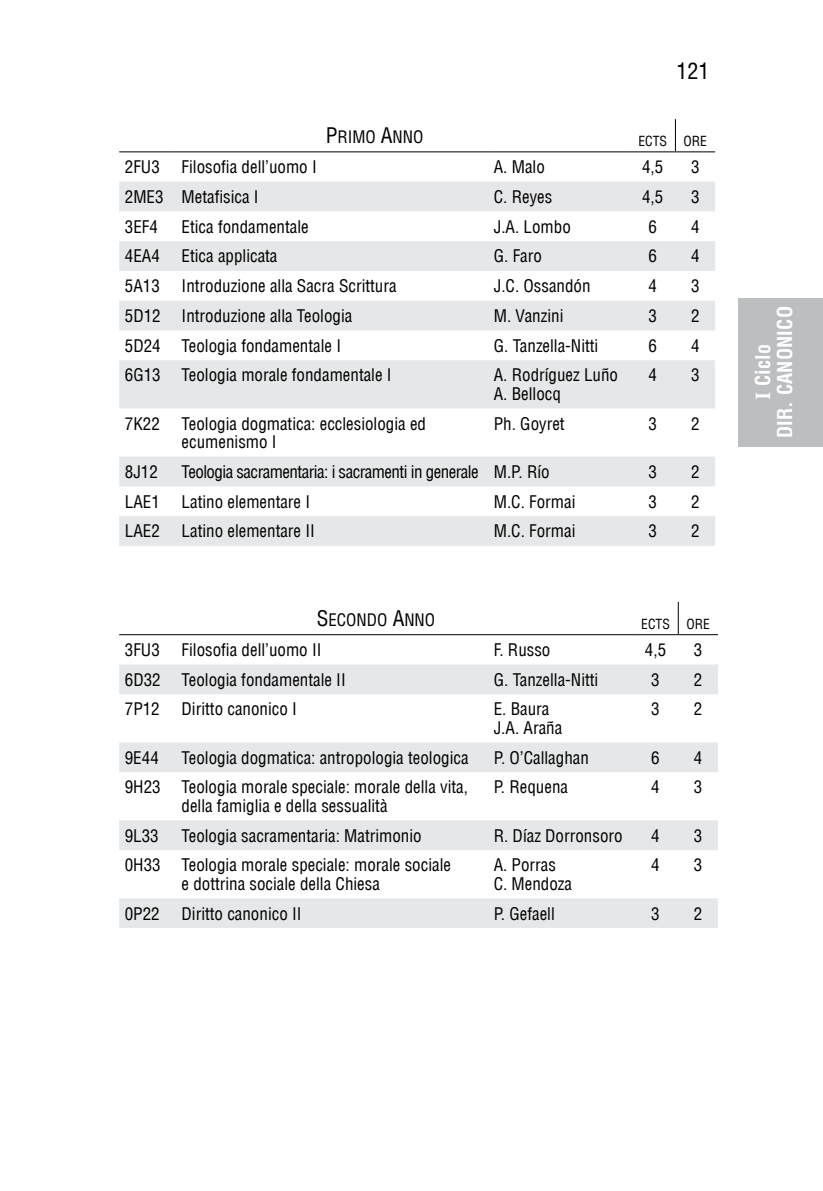
<style>
.page{position:relative;width:823px;height:1191px;background:#fff}
.page>*{position:absolute;margin:0;border:0;box-sizing:border-box;transform-origin:0 0}
.t1{font:condensed 22px "Helvetica LT";color:#000}
.t2{font:700 condensed 20px/22px "Helvetica LT";letter-spacing:.01em;color:#fff;text-align:center}
.t3{font:condensed 17px/18.4px "Helvetica LT";color:#000}
.t4{font:condensed 17px "Helvetica LT";letter-spacing:-.03em;color:#000}
.t5{font:16.8px "Helvetica LT Condensed SC800";color:#000}
.t6{font:13.6px "Helvetica LT Condensed SC800";color:#000}
.s1{font-size:21px}
.s2{font-family:"Minion Pro";font-stretch:normal;font-size:22px}
</style>
<div class="page">
<div style="left:737px;top:298px;width:85px;height:148px;background:#bcbec0"></div>
<svg style="left:119px;top:182px;width:595px;height:364px;fill:#e6e7e8"></svg>
<hr style="left:674px;top:119px;width:1px;height:32px;background:#000">
<hr style="left:119px;top:151px;width:57px;height:1px;background:#000">
<hr style="left:176px;top:151px;width:312px;height:1px;background:#000">
<hr style="left:488px;top:151px;width:141px;height:1px;background:#000">
<hr style="left:629px;top:151px;width:46px;height:1px;background:#000">
<hr style="left:675px;top:151px;width:39px;height:1px;background:#000">
<svg style="left:119px;top:664px;width:598px;height:264px"></svg>
<hr style="left:677px;top:602px;width:1px;height:32px;background:#000">
<hr style="left:119px;top:634px;width:57px;height:1px;background:#000">
<hr style="left:176px;top:634px;width:312px;height:1px;background:#000">
<hr style="left:488px;top:634px;width:144px;height:1px;background:#000">
<hr style="left:632px;top:634px;width:46px;height:1px;background:#000">
<hr style="left:678px;top:634px;width:39px;height:1px;background:#000">
<p class="t1" style="left:676px;top:57px;width:34px">121</p>
<p class="t5" style="left:325px;top:127px;width:99px"><span class="s1">P</span>RIMO <span class="s1">A</span>NNO</p>
<p class="t6" style="left:638px;top:133px;width:70px">ECTS ORE</p>
<p class="t3" style="left:125px;top:158px;width:36px">2FU3</p>
<p class="t3" style="left:181px;top:158px;width:137px">Filosofia dell’uomo I</p>
<p class="t3" style="left:493px;top:158px;width:52px">A. Malo</p>
<p class="t3" style="left:641px;top:158px;width:23px">4,5</p>
<p class="t3" style="left:690px;top:158px;width:10px">3</p>
<p class="t3" style="left:125px;top:187px;width:135px">2ME3 Metafisica I</p>
<p class="t3" style="left:493px;top:187px;width:60px">C. Reyes</p>
<p class="t3" style="left:641px;top:187px;width:23px">4,5</p>
<p class="t3" style="left:690px;top:187px;width:10px">3</p>
<p class="t3" style="left:125px;top:217px;width:35px">3EF4</p>
<p class="t3" style="left:181px;top:217px;width:128px">Etica fondamentale</p>
<p class="t3" style="left:493px;top:217px;width:78px">J.A. Lombo</p>
<p class="t3" style="left:648px;top:217px;width:10px">6</p>
<p class="t3" style="left:690px;top:217px;width:10px">4</p>
<p class="t3" style="left:125px;top:247px;width:36px">4EA4</p>
<p class="t3" style="left:181px;top:247px;width:97px">Etica applicata</p>
<p class="t3" style="left:493px;top:247px;width:50px">G. Faro</p>
<p class="t3" style="left:648px;top:247px;width:10px">6</p>
<p class="t3" style="left:690px;top:247px;width:10px">4</p>
<p class="t3" style="left:125px;top:277px;width:36px">5A13</p>
<p class="t3" style="left:181px;top:277px;width:216px">Introduzione alla Sacra Scrittura</p>
<p class="t3" style="left:493px;top:277px;width:98px">J.C. Ossandón</p>
<p class="t3" style="left:648px;top:277px;width:10px">4</p>
<p class="t3" style="left:690px;top:277px;width:10px">3</p>
<p class="t3" style="left:125px;top:306px;width:229px">5D12 Introduzione alla Teologia</p>
<p class="t3" style="left:493px;top:306px;width:71px">M. Vanzini</p>
<p class="t3" style="left:648px;top:306px;width:10px">3</p>
<p class="t3" style="left:690px;top:306px;width:10px">2</p>
<p class="t3" style="left:125px;top:336px;width:217px">5D24 Teologia fondamentale I</p>
<p class="t3" style="left:493px;top:336px;width:106px">G. Tanzella-Nitti</p>
<p class="t3" style="left:648px;top:336px;width:10px">6</p>
<p class="t3" style="left:690px;top:336px;width:10px">4</p>
<p class="t3" style="left:125px;top:366px;width:268px">6G13 Teologia morale fondamentale I</p>
<p class="t3" style="left:493px;top:366px;width:126px">A. Rodríguez Luño<br>A. Bellocq</p>
<p class="t3" style="left:648px;top:366px;width:10px">4</p>
<p class="t3" style="left:690px;top:366px;width:10px">3</p>
<p class="t3" style="left:125px;top:414px;width:36px">7K22</p>
<p class="t3" style="left:181px;top:414px;width:246px">Teologia dogmatica: ecclesiologia ed ecumenismo I</p>
<p class="t3" style="left:493px;top:414px;width:72px">Ph. Goyret</p>
<p class="t3" style="left:648px;top:414px;width:10px">3</p>
<p class="t3" style="left:690px;top:414px;width:10px">2</p>
<p class="t3" style="left:125px;top:462px;width:35px">8J12</p>
<p class="t4" style="left:181px;top:461px;width:369px">Teologia sacramentaria: i sacramenti in generale M.P. Río</p>
<p class="t3" style="left:648px;top:462px;width:10px">3</p>
<p class="t3" style="left:690px;top:462px;width:10px">2</p>
<p class="t3" style="left:125px;top:492px;width:36px">LAE1</p>
<p class="t3" style="left:181px;top:492px;width:130px">Latino elementare I</p>
<p class="t3" style="left:493px;top:492px;width:83px">M.C. Formai</p>
<p class="t3" style="left:648px;top:492px;width:10px">3</p>
<p class="t3" style="left:690px;top:492px;width:10px">2</p>
<p class="t3" style="left:125px;top:522px;width:36px">LAE2</p>
<p class="t3" style="left:181px;top:522px;width:135px">Latino elementare II</p>
<p class="t3" style="left:493px;top:522px;width:83px">M.C. Formai</p>
<p class="t3" style="left:648px;top:522px;width:10px">3</p>
<p class="t3" style="left:690px;top:522px;width:10px">2</p>
<p class="t5" style="left:317px;top:609px;width:120px"><span class="s1">S</span>ECONDO <span class="s1">A</span>NNO</p>
<p class="t6" style="left:640px;top:615px;width:70px">ECTS ORE</p>
<p class="t3" style="left:125px;top:640px;width:36px">3FU3</p>
<p class="t3" style="left:181px;top:640px;width:141px">Filosofia dell’uomo II</p>
<p class="t3" style="left:493px;top:640px;width:58px">F. Russo</p>
<p class="t3" style="left:644px;top:640px;width:23px">4,5</p>
<p class="t3" style="left:693px;top:640px;width:10px">3</p>
<p class="t3" style="left:125px;top:670px;width:222px">6D32 Teologia fondamentale II</p>
<p class="t3" style="left:493px;top:670px;width:106px">G. Tanzella-Nitti</p>
<p class="t3" style="left:651px;top:670px;width:10px">3</p>
<p class="t3" style="left:693px;top:670px;width:10px">2</p>
<p class="t3" style="left:125px;top:700px;width:36px">7P12</p>
<p class="t3" style="left:181px;top:700px;width:117px">Diritto canonico I</p>
<p class="t3" style="left:493px;top:700px;width:70px">E. Baura<br>J.A. Araña</p>
<p class="t3" style="left:651px;top:700px;width:10px">3</p>
<p class="t3" style="left:693px;top:700px;width:10px">2</p>
<p class="t3" style="left:125px;top:748px;width:35px">9E44</p>
<p class="t3" style="left:181px;top:748px;width:288px">Teologia dogmatica: antropologia teologica</p>
<p class="t3" style="left:493px;top:748px;width:97px">P. O’Callaghan</p>
<p class="t3" style="left:651px;top:748px;width:10px">6</p>
<p class="t3" style="left:693px;top:748px;width:10px">4</p>
<p class="t3" style="left:181px;top:778px;width:288px;text-indent:-57px">9H23 Teologia morale speciale: morale della vita, della famiglia e della sessualità</p>
<p class="t3" style="left:493px;top:778px;width:76px">P. Requena</p>
<p class="t3" style="left:651px;top:778px;width:10px">4</p>
<p class="t3" style="left:693px;top:778px;width:10px">3</p>
<p class="t3" style="left:125px;top:826px;width:35px">9L33</p>
<p class="t3" style="left:181px;top:826px;width:241px">Teologia sacramentaria: Matrimonio</p>
<p class="t3" style="left:493px;top:826px;width:130px">R. Díaz Dorronsoro</p>
<p class="t3" style="left:650px;top:826px;width:10px">4</p>
<p class="t3" style="left:693px;top:826px;width:10px">3</p>
<p class="t3" style="left:181px;top:856px;width:271px;text-indent:-57px">0H33 Teologia morale speciale: morale sociale e dottrina sociale della Chiesa</p>
<p class="t3" style="left:493px;top:856px;width:80px">A. Porras<br>C. Mendoza</p>
<p class="t3" style="left:650px;top:856px;width:10px">4</p>
<p class="t3" style="left:693px;top:856px;width:10px">3</p>
<p class="t3" style="left:125px;top:904px;width:36px">0P22</p>
<p class="t3" style="left:181px;top:904px;width:121px">Diritto canonico II</p>
<p class="t3" style="left:493px;top:904px;width:63px">P. Gefaell</p>
<p class="t3" style="left:650px;top:904px;width:10px">3</p>
<p class="t3" style="left:693px;top:904px;width:10px">2</p>
<p class="t2" style="left:751px;top:438px;width:133px;rotate:-90deg"><span class="s2">I</span> Ciclo<br>DIR. CANONICO</p>
</div>
